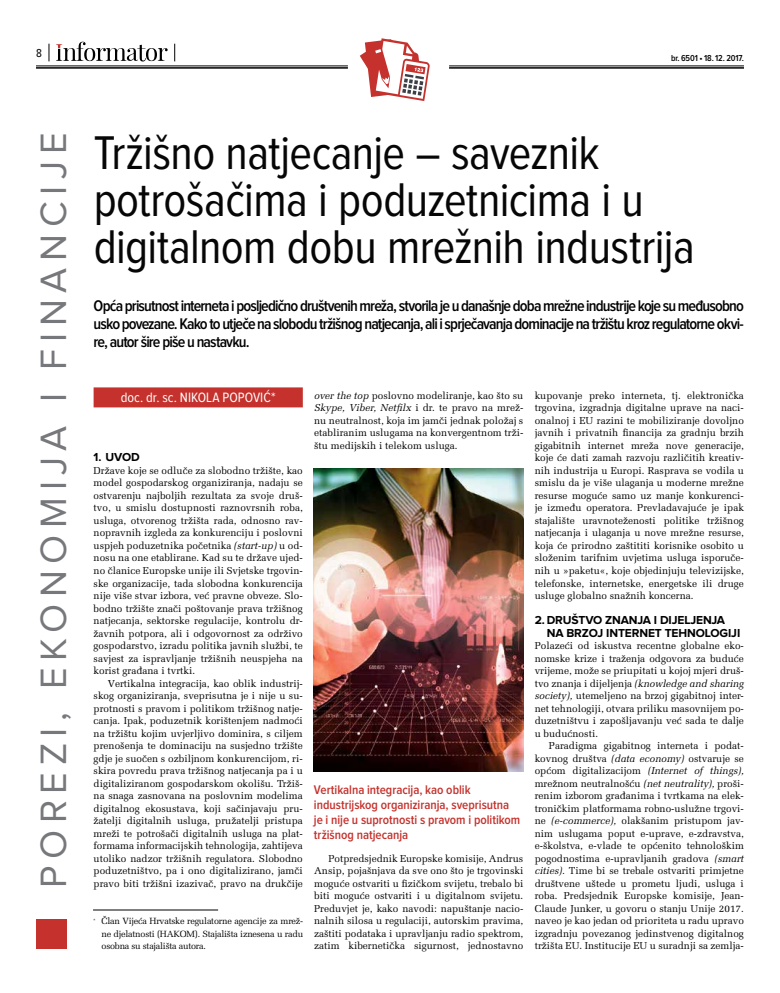
<style>
.page{position:relative;width:780px;height:993px;background:#fff}
.page>*{position:absolute;margin:0;border:0;box-sizing:border-box;transform-origin:0 0}
.t1{font:49px/47px "Proxima Nova Cond";letter-spacing:-.015em;color:#000}
.t2{font:38px "Proxima Nova";letter-spacing:.175em;color:#77787b}
.t3{font:600 16px/18px "Proxima Nova Cond";letter-spacing:-.05em;color:#000;text-align:justify}
.t4{font:14px "Proxima Nova Cond";color:#fff}
.t5{font:600 13px/15px "Proxima Nova Cond";color:#c5322d}
.t6{font:700 12px/12.5px "Proxima Nova";letter-spacing:-.01em;color:#000}
.t7{font:12px "Proxima Nova Cond";color:#000}
.t8{font:10px/12.5px "Melior 1250";color:#000;text-align:justify}
.t9{font:9px/12.5px "Melior 1250";letter-spacing:-.025em;color:#000;text-align:justify}
.t10{font:600 9px "Proxima Nova Cond";letter-spacing:-.015em;color:#000}
.s1{font-style:italic}
</style>
<div class="page">
<hr style="left:36px;top:67px;width:312px;height:2px;background:#000">
<hr style="left:36px;top:66px;width:312px;height:1px;background:#000">
<svg style="left:174px;top:44px;width:1px;height:17px"></svg>
<svg style="left:49px;top:44px;width:1px;height:17px"></svg>
<hr style="left:449px;top:67px;width:295px;height:2px;background:#000">
<hr style="left:449px;top:66px;width:295px;height:1px;background:#000">
<svg style="left:56px;top:42px;width:112px;height:19px"></svg>
<svg style="left:360px;top:38px;width:70px;height:63px"></svg>
<div style="left:36px;top:919px;width:30px;height:29px;background:#c5322d"></div>
<div style="left:94px;top:387px;width:209px;height:20px;background:#c5322d"></div>
<img style="left:314px;top:468px;width:209px;height:303px">
<hr style="left:93px;top:909px;width:125px;height:1px;background:#000">
<p class="t7" style="left:36px;top:47px;width:7px">8</p>
<p class="t10" style="left:671px;top:54px;width:74px">br. 6501 • 18. 12. 2017.</p>
<h2 class="t2" style="left:36px;top:888px;width:757px;rotate:-90deg">POREZI, EKONOMIJA I FINANCIJE</h2>
<h1 class="t1" style="left:93px;top:131px;width:602px">Tržišno natjecanje – saveznik potrošačima i poduzetnicima i u digitalnom dobu mrežnih industrija</h1>
<p class="t3" style="left:94px;top:297px;width:652px">Opća prisutnost interneta i posljedično društvenih mreža, stvorila je u današnje doba mrežne industrije koje su međusobno usko povezane. Kako to utječe na slobodu tržišnog natjecanja, ali i sprječavanja dominacije na tržištu kroz regulatorne okvi&shy;re, autor šire piše u nastavku.</p>
<h3 class="t4" style="left:121px;top:390px;width:156px">doc. dr. sc. NIKOLA POPOVIĆ*</h3>
<p class="t6" style="left:94px;top:451px;width:48px">1. UVOD</p>
<p class="t8" style="left:94px;top:464px;width:211px">Države koje se odluče za slobodno tržište, kao model gospodarskog organiziranja, nadaju se ostvarenju najboljih rezultata za svoje druš&shy;tvo, u smislu dostupnosti raznovrsnih roba, usluga, otvorenog tržišta rada, odnosno rav&shy;nopravnih izgleda za konkurenciju i poslovni uspjeh poduzetnika početnika <span class="s1">(start-up)</span> u od&shy;nosu na one etablirane. Kad su te države ujed&shy;no članice Europske unije ili Svjetske trgovin&shy;ske organizacije, tada slobodna konkurencija nije više stvar izbora, već pravne obveze. Slo&shy;bodno tržište znači poštovanje prava tržišnog natjecanja, sektorske regulacije, kontrolu dr&shy;žavnih potpora, ali i odgovornost za održivo gospodarstvo, izradu politika javnih službi, te savjest za ispravljanje tržišnih neuspjeha na korist građana i tvrtki.</p>
<p class="t8" style="left:94px;top:676px;width:211px;text-indent:14px">Vertikalna integracija, kao oblik industrij&shy;skog organiziranja, sveprisutna je i nije u su&shy;protnosti s pravom i politikom tržišnog natje&shy;canja. Ipak, poduzetnik korištenjem nadmoći na tržištu kojim uvjerljivo dominira, s ciljem prenošenja te dominaciju na susjedno tržište gdje je suočen s ozbiljnom konkurencijom, ri&shy;skira povredu prava tržišnog natjecanja pa i u digitaliziranom gospodarskom okolišu. Tržiš&shy;na snaga zasnovana na poslovnim modelima digitalnog ekosustava, koji sačinjavaju pru&shy;žatelji digitalnih usluga, pružatelji pristupa mreži te potrošači digitalnih usluga na plat&shy;formama informacijskih tehnologija, zahtijeva utoliko nadzor tržišnih regulatora. Slobodno poduzetništvo, pa i ono digitalizirano, jamči pravo biti tržišni izazivač, pravo na drukčije</p>
<p class="t9" style="left:101px;top:914px;width:203px;text-indent:-9px"><sup>*</sup> Član Vijeća Hrvatske regulatorne agencije za mrež&shy;ne djelatnosti (HAKOM). Stajališta iznesena u radu osobna su stajališta autora.</p>
<p class="t8" style="left:314px;top:389px;width:211px"><span class="s1">over the top</span> poslovno modeliranje, kao što su <span class="s1">Skype, Viber, Netfilx</span> i dr. te pravo na mrež&shy;nu neutralnost, koja im jamči jednak položaj s etabliranim uslugama na konvergentnom trži&shy;štu medijskih i telekom usluga.</p>
<h3 class="t5" style="left:314px;top:782px;width:208px">Vertikalna integracija, kao oblik industrijskog organiziranja, sveprisutna je i nije u suprotnosti s pravom i politikom tržišnog natjecanja</h3>
<p class="t8" style="left:314px;top:851px;width:211px;text-indent:14px">Potpredsjednik Europske komisije, Andrus Ansip, pojašnjava da sve ono što je trgovinski moguće ostvariti u fizičkom svijetu, trebalo bi biti moguće ostvariti i u digitalnom svijetu.<br>Preduvjet je, kako navodi: napuštanje nacio&shy;nalnih silosa u regulaciji, autorskim pravima, zaštiti podataka i upravljanju radio spektrom, zatim kibernetička sigurnost, jednostavno</p>
<p class="t8" style="left:534px;top:389px;width:211px">kupovanje preko interneta, tj. elektronička trgovina, izgradnja digitalne uprave na naci&shy;onalnoj i EU razini te mobiliziranje dovoljno javnih i privatnih financija za gradnju brzih gigabitnih internet mreža nove generacije, koje će dati zamah razvoju različitih kreativ&shy;nih industrija u Europi. Rasprava se vodila u smislu da je više ulaganja u moderne mrežne resurse moguće samo uz manje konkurenci&shy;je između operatora. Prevladavajuće je ipak stajalište uravnoteženosti politike tržišnog natjecanja i ulaganja u nove mrežne resurse, koja će prirodno zaštititi korisnike osobito u složenim tarifnim uvjetima usluga isporuče&shy;nih u »paketu«, koje objedinjuju televizijske, telefonske, internetske, energetske ili druge usluge globalno snažnih koncerna.</p>
<p class="t6" style="left:546px;top:614px;width:195px;text-indent:-12px">2. DRUŠTVO ZNANJA I DIJELJENJA<br>NA BRZOJ INTERNET TEHNOLOGIJI</p>
<p class="t8" style="left:534px;top:639px;width:211px">Polazeći od iskustva recentne globalne eko&shy;nomske krize i traženja odgovora za buduće vrijeme, može se priupitati u kojoj mjeri druš&shy;tvo znanja i dijeljenja <span class="s1">(knowledge and sharing society),</span> utemeljeno na brzoj gigabitnoj inter&shy;net tehnologiji, otvara priliku masovnijem po&shy;duzetništvu i zapošljavanju već sada te dalje u budućnosti.</p>
<p class="t8" style="left:534px;top:739px;width:211px;text-indent:14px">Paradigma gigabitnog interneta i podat&shy;kovnog društva <span class="s1">(data economy)</span> ostvaruje se općom digitalizacijom <span class="s1">(Internet of things), </span>mrežnom neutralnošću <span class="s1">(net neutrality),</span> proši&shy;renim izborom građanima i tvrtkama na elek&shy;troničkim platformama robno-uslužne trgovi&shy;ne <span class="s1">(e-commerce),</span> olakšanim pristupom jav&shy;nim uslugama poput e-uprave, e-zdravstva, e-školstva, e-vlade te općenito tehnološkim pogodnostima e-upravljanih gradova <span class="s1">(smart cities).</span> Time bi se trebale ostvariti primjetne društvene uštede u prometu ljudi, usluga i roba. Predsjednik Europske komisije, Jean-Claude Junker, u govoru o stanju Unije 2017. naveo je kao jedan od prioriteta u radu upravo izgradnju povezanog jedinstvenog digitalnog tržišta EU. Institucije EU u suradnji sa zemlja-</p>
</div>
